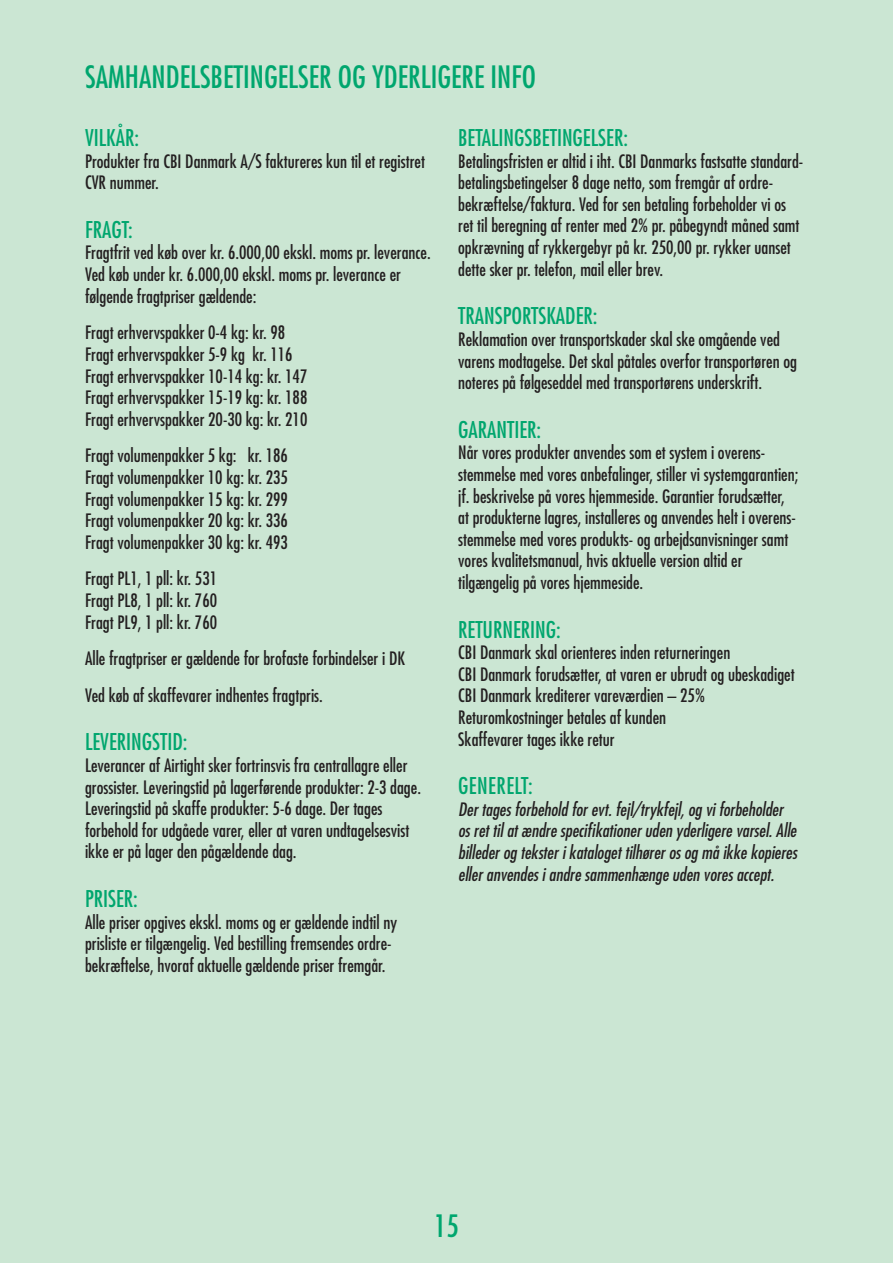
<style>
.page{position:relative;width:893px;height:1263px;background:#cbe6d3}
.page>*{position:absolute;margin:0;border:0;box-sizing:border-box;transform-origin:0 0}
.t1{font:condensed 30px "Futura";color:#00a66e}
.t2{font:condensed 22.5px "Futura";color:#00a66e}
.t3{font:condensed 22.5px "Futura";letter-spacing:.02em;color:#00a66e}
.t4{font:condensed 18px/21.6px "Futura";color:#231f20}
.t5{font:italic condensed 18px/21.6px "Futura";color:#231f20}
</style>
<div class="page">
<h1 class="t1" style="left:85px;top:58px;width:452px">SAMHANDELSBETINGELSER OG YDERLIGERE INFO</h1>
<p class="t2" style="left:85px;top:124px;width:55px">VILKÅR:</p>
<p class="t4" style="left:85px;top:150px;width:341px">Produkter fra CBI Danmark A/S faktureres kun til et registret<br>CVR nummer.</p>
<p class="t2" style="left:85px;top:215px;width:49px">FRAGT:</p>
<p class="t4" style="left:85px;top:242px;width:347px">Fragtfrit ved køb over kr. 6.000,00 ekskl. moms pr. leverance.<br>Ved køb under kr. 6.000,00 ekskl. moms pr. leverance er følgende fragtpriser gældende:</p>
<p class="t4" style="left:85px;top:321px;width:224px">Fragt erhvervspakker 0-4 kg: kr. 98<br>Fragt erhvervspakker 5-9 kg kr. 116<br>Fragt erhvervspakker 10-14 kg: kr. 147<br>Fragt erhvervspakker 15-19 kg: kr. 188<br>Fragt erhvervspakker 20-30 kg: kr. 210</p>
<p class="t4" style="left:85px;top:444px;width:204px;text-align:justify">Fragt volumenpakker 5 kg: kr. 186<br>Fragt volumenpakker 10 kg: kr. 235<br>Fragt volumenpakker 15 kg: kr. 299<br>Fragt volumenpakker 20 kg: kr. 336<br>Fragt volumenpakker 30 kg: kr. 493</p>
<p class="t4" style="left:85px;top:567px;width:134px;text-align:justify">Fragt PL1, 1 pll: kr. 531<br>Fragt PL8, 1 pll: kr. 760<br>Fragt PL9, 1 pll: kr. 760</p>
<p class="t4" style="left:85px;top:640px;width:321px;line-height:36.6px">Alle fragtpriser er gældende for brofaste forbindelser i DK<br>Ved køb af skaffevarer indhentes fragtpris.</p>
<p class="t2" style="left:85px;top:728px;width:104px">LEVERINGSTID:</p>
<p class="t4" style="left:85px;top:754px;width:337px">Leverancer af Airtight sker fortrinsvis fra centrallagre eller grossister. Leveringstid på lagerførende produkter: 2-3 dage.<br>Leveringstid på skaffe produkter: 5-6 dage. Der tages forbehold for udgåede varer, eller at varen undtagelsesvist ikke er på lager den pågældende dag.</p>
<p class="t2" style="left:85px;top:884px;width:54px">PRISER:</p>
<p class="t4" style="left:85px;top:911px;width:314px">Alle priser opgives ekskl. moms og er gældende indtil ny prisliste er tilgængelig. Ved bestilling fremsendes ordre&shy;bekræftelse, hvoraf aktuelle gældende priser fremgår.</p>
<p class="t2" style="left:458px;top:124px;width:171px">BETALINGSBETINGELSER:</p>
<p class="t4" style="left:458px;top:150px;width:347px">Betalingsfristen er altid i iht. CBI Danmarks fastsatte standard&shy;betalingsbetingelser 8 dage netto, som fremgår af ordre&shy;bekræftelse/faktura. Ved for sen betaling forbeholder vi os ret til beregning af renter med 2% pr. påbegyndt måned samt opkrævning af rykkergebyr på kr. 250,00 pr. rykker uanset dette sker pr. telefon, mail eller brev.</p>
<p class="t2" style="left:458px;top:302px;width:141px">TRANSPORTSKADER:</p>
<p class="t4" style="left:458px;top:328px;width:340px">Reklamation over transportskader skal ske omgående ved varens modtagelse. Det skal påtales overfor transportøren og noteres på følgeseddel med transportørens underskrift.</p>
<p class="t2" style="left:458px;top:415px;width:85px">GARANTIER:</p>
<p class="t4" style="left:458px;top:441px;width:342px">Når vores produkter anvendes som et system i overens&shy;stemmelse med vores anbefalinger, stiller vi systemgarantien; jf. beskrivelse på vores hjemmeside. Garantier forudsætter, at produkterne lagres, installeres og anvendes helt i overens&shy;stemmelse med vores produkts- og arbejdsanvisninger samt vores kvalitetsmanual, hvis aktuelle version altid er tilgængelig på vores hjemmeside.</p>
<p class="t2" style="left:458px;top:615px;width:104px">RETURNERING:</p>
<p class="t4" style="left:458px;top:641px;width:338px">CBI Danmark skal orienteres inden returneringen<br>CBI Danmark forudsætter, at varen er ubrudt og ubeskadiget CBI Danmark krediterer vareværdien – 25% Returomkostninger betales af kunden<br>Skaffevarer tages ikke retur</p>
<p class="t3" style="left:458px;top:772px;width:76px">GENERELT:</p>
<p class="t5" style="left:458px;top:798px;width:340px">Der tages forbehold for evt. fejl/trykfejl, og vi forbeholder os ret til at ændre specifikationer uden yderligere varsel. Alle billeder og tekster i kataloget tilhører os og må ikke kopieres eller anvendes i andre sammenhænge uden vores accept.</p>
<h1 class="t1" style="left:434px;top:1207px;width:26px">15</h1>
</div>
